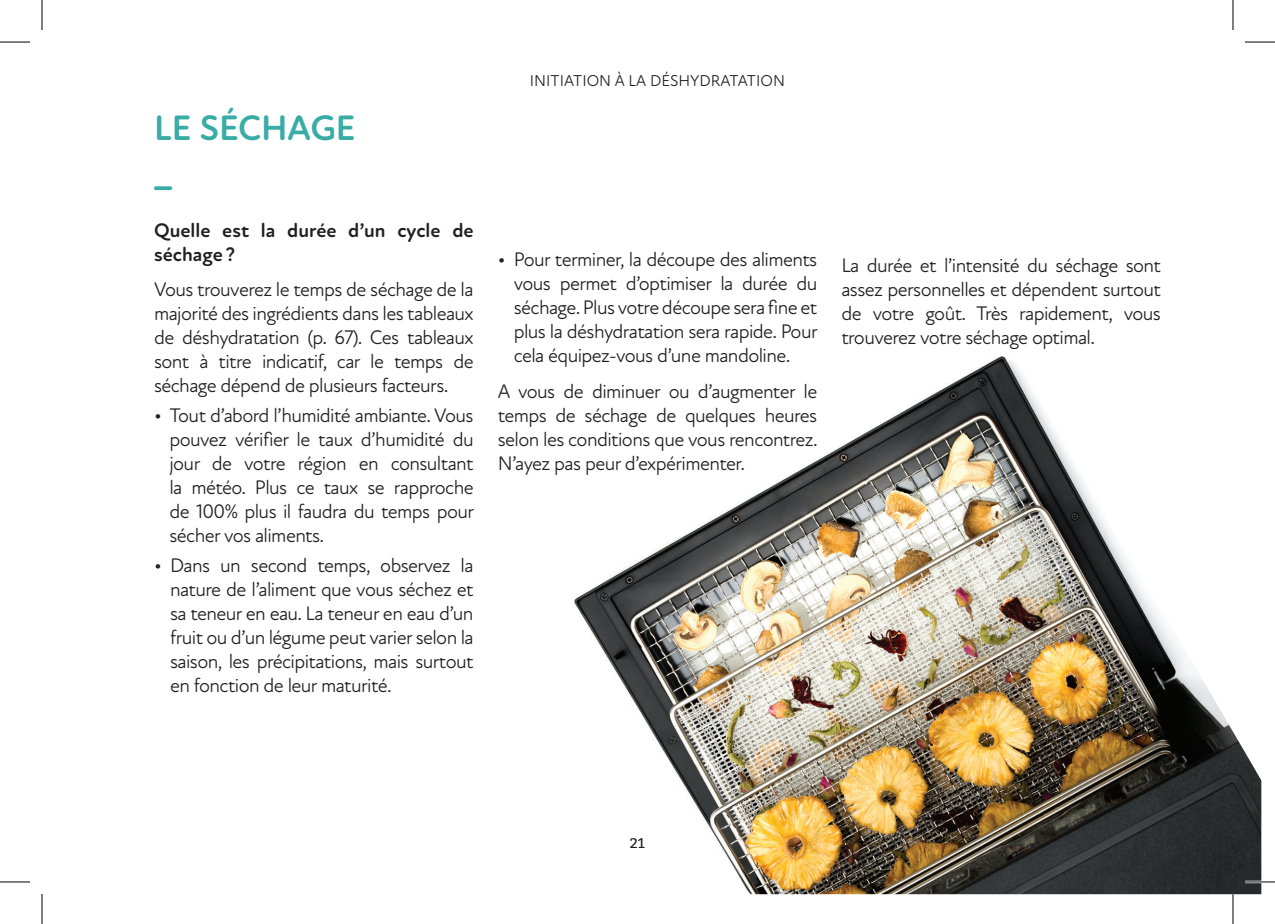
<style>
.page{position:relative;width:1275px;height:924px;background:#fff}
.page>*{position:absolute;margin:0;border:0;box-sizing:border-box;transform-origin:0 0}
.t1{font:700 36px/44px "Atten Round New";color:#39ada5}
.t2{font:20px/24px "Atten Round New";letter-spacing:-.03em;color:#231f20;text-align:justify}
.t3{font:700 20px/24px "Atten Round New";color:#231f20}
.t4{font:16px "Atten Round New";color:#231f20}
.t5{font:14px "Bitter";color:#231f20}
</style>
<div class="page">
<img style="left:574px;top:356px;width:687px;height:537px">
<hr style="left:1245px;top:880px;width:30px;height:2px;background:#fff">
<hr style="left:0;top:42px;width:30px;height:1px;background:#000">
<hr style="left:1245px;top:42px;width:30px;height:1px;background:#000">
<hr style="left:0;top:881px;width:30px;height:1px;background:#000">
<hr style="left:1245px;top:881px;width:30px;height:1px;background:#000">
<hr style="left:42px;top:0;width:1px;height:30px;background:#000">
<hr style="left:42px;top:893px;width:1px;height:30px;background:#000">
<hr style="left:1232px;top:0;width:1px;height:30px;background:#000">
<hr style="left:1232px;top:893px;width:1px;height:30px;background:#000">
<h1 class="t1" style="left:154px;top:106px;width:203px">LE SÉCHAGE _</h1>
<p class="t3" style="left:154px;top:218px;width:321px">Quelle est la durée d’un cycle de séchage ?</p>
<p class="t2" style="left:154px;top:277px;width:321px">Vous trouverez le temps de séchage de la majorité des ingrédients dans les tableaux de déshydratation (p. 67). Ces tableaux sont à titre indicatif, car le temps de séchage dépend de plusieurs facteurs.</p>
<p class="t2" style="left:169px;top:403px;width:306px;text-indent:-15px">• Tout d’abord l’humidité ambiante. Vous pouvez vérifier le taux d’humidité du jour de votre région en consultant la météo. Plus ce taux se rapproche de 100% plus il faudra du temps pour sécher vos aliments.</p>
<p class="t2" style="left:170px;top:553px;width:305px;text-indent:-16px">• Dans un second temps, observez la nature de l’aliment que vous séchez et sa teneur en eau. La teneur en eau d’un fruit ou d’un légume peut varier selon la saison, les précipitations, mais surtout en fonction de leur maturité.</p>
<p class="t4" style="left:530px;top:71px;width:256px">INITIATION À LA DÉSHYDRATATION</p>
<p class="t2" style="left:514px;top:248px;width:305px;text-indent:-16px">• Pour terminer, la découpe des aliments vous permet d’optimiser la durée du séchage. Plus votre découpe sera fine et plus la déshydratation sera rapide. Pour cela équipez-vous d’une mandoline.</p>
<p class="t2" style="left:498px;top:379px;width:322px">A vous de diminuer ou d’augmenter le temps de séchage de quelques heures selon les conditions que vous rencontrez.<br>N’ayez pas peur d’expérimenter.</p>
<p class="t2" style="left:841px;top:253px;width:321px">La durée et l’intensité du séchage sont assez personnelles et dépendent surtout de votre goût. Très rapidement, vous trouverez votre séchage optimal.</p>
<p class="t5" style="left:630px;top:834px;width:17px">21</p>
</div>
